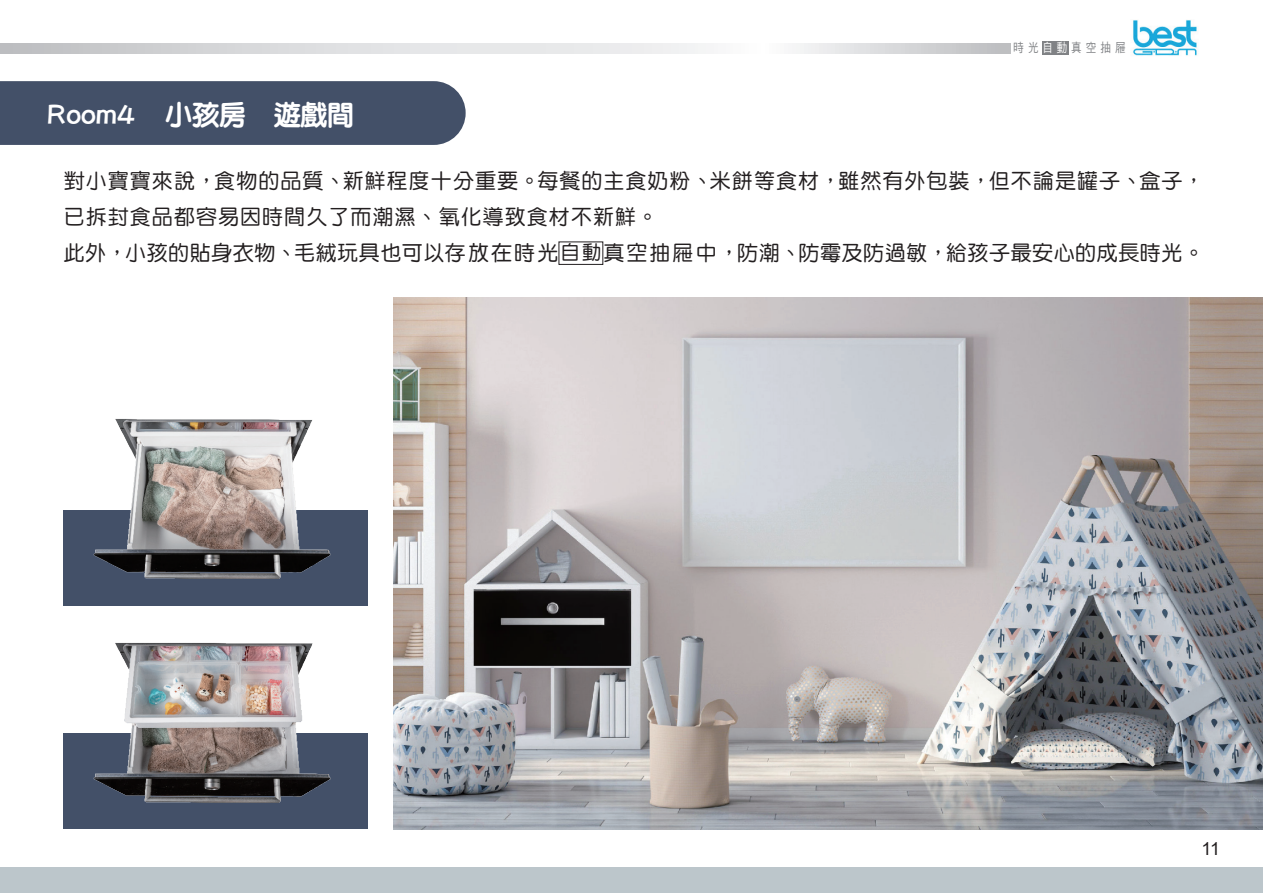
<style>
.page{position:relative;width:1263px;height:893px;background:#fff}
.page>*{position:absolute;margin:0;border:0;box-sizing:border-box;transform-origin:0 0}
.t1{font:800 27px "Han Wang Yen";color:#fff}
.t2{font:21px/36px "DF Yuan Md HK BF";letter-spacing:.05em;color:#231f20}
.t3{font:18px "Arial";color:#231f20}
.t4{font:12.6px "DF Hei Std W5";letter-spacing:.39em;color:#808285;scale:.83 1}
.s1{font-family:"DFPOP1 Std W5";font-weight:400}
.s2{color:#fff}
.s3{font-size:19.5px}
</style>
<div class="page">
<div style="left:1042px;top:41px;width:26px;height:14px;background:#808285"></div>
<svg style="left:0;top:44px;width:1011px;height:9px"></svg>
<img style="left:1133px;top:20px;width:64px;height:36px">
<div style="left:0;top:867px;width:1263px;height:26px;background:#bcc6cb"></div>
<div style="left:64px;top:510px;width:304px;height:96px;background:#435068"></div>
<div style="left:64px;top:734px;width:304px;height:95px;background:#435068"></div>
<img style="left:393px;top:298px;width:870px;height:531px">
<div style="left:0;top:81px;width:466px;height:64px;background:#435068"></div>
<img style="left:84px;top:642px;width:264px;height:161px">
<img style="left:93px;top:419px;width:238px;height:160px">
<div style="left:558px;top:242px;width:45px;height:23px;border:1px solid #231f20"></div>
<p class="t1" style="left:47px;top:100px;width:309px"><span class="s1">Room4</span> 小孩房 遊戲間</p>
<p class="t4" style="left:1013px;top:41px;width:137px">時光<span class="s2">自動</span>真空抽屜</p>
<p class="t2" style="left:64px;top:163px;width:1142px">對小寶寶來說，食物的品質、新鮮程度十分重要。每餐的主食奶粉、米餅等食材，雖然有外包裝，但不論是罐子、盒子，已拆封食品都容易因時間久了而潮濕、氧化導致食材不新鮮。<br>此外，小孩的貼身衣物、毛絨玩具也可以存放在時光<span class="s3">自動</span>真空抽屜中，防潮、防霉及防過敏，給孩子最安心的成長時光。</p>
<p class="t3" style="left:1201px;top:836px;width:20px">11</p>
</div>
